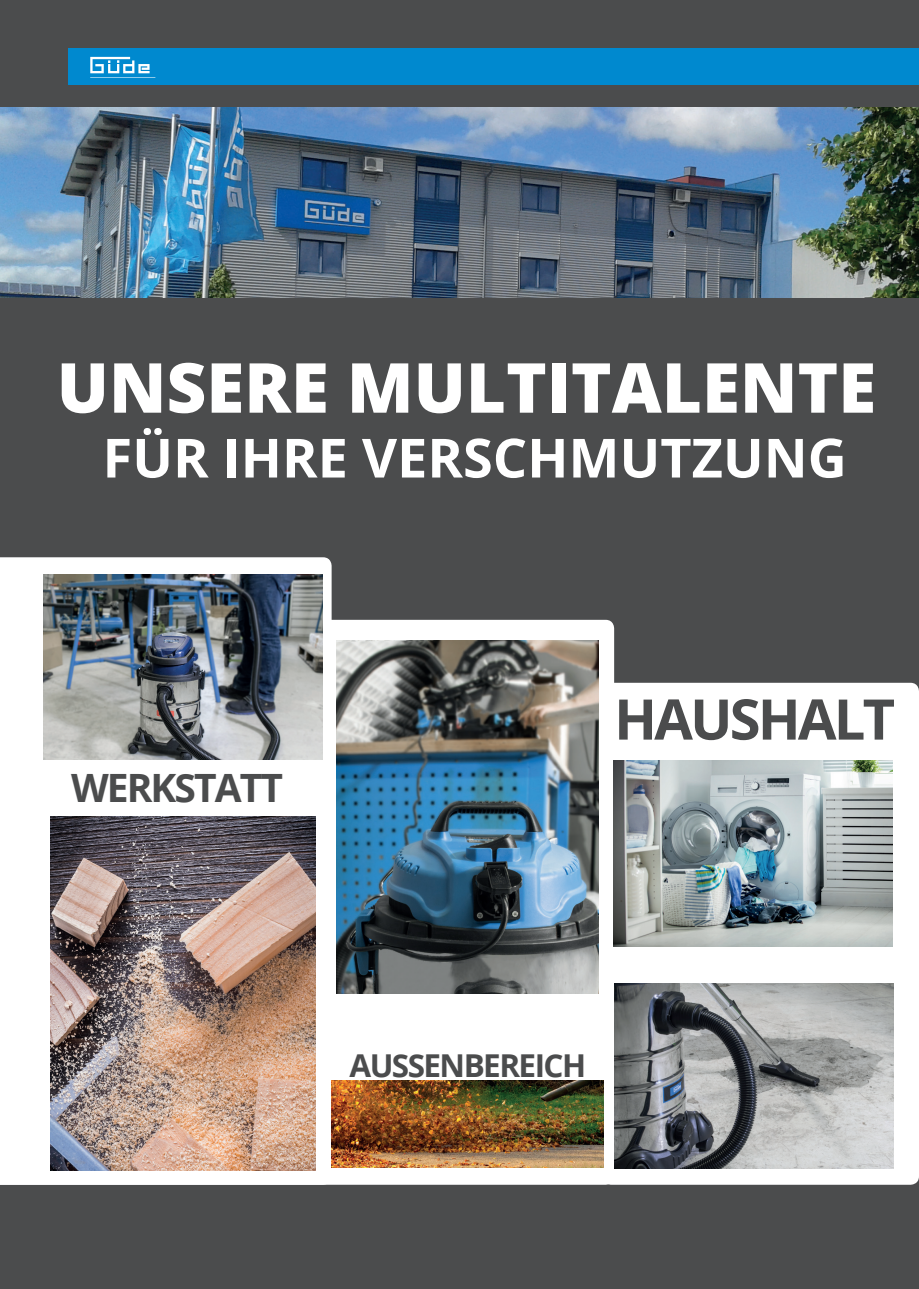
<style>
.page{position:relative;width:919px;height:1289px;background:#fff}
.page>*{position:absolute;margin:0;border:0;box-sizing:border-box;transform-origin:0 0}
.t1{font:800 69px "Open Sans";color:#fff}
.t2{font:700 56.1px "Open Sans";letter-spacing:-.05em;color:#4b4c4d}
.t3{font:700 54px "Open Sans";color:#fff}
.t4{font:700 39px "Open Sans";letter-spacing:-.05em;color:#4b4c4d}
.t5{font:700 31.5px "Open Sans";letter-spacing:-.05em;color:#4b4c4d}
</style>
<div class="page">
<div style="left:0;top:0;width:918px;height:1288px;background:#4b4c4d"></div>
<div style="left:68px;top:49px;width:835px;height:36px;background:#0089cf"></div>
<div style="left:889px;top:49px;width:29px;height:36px;background:#0089cf"></div>
<svg style="left:90px;top:56px;width:66px;height:22px"></svg>
<div style="left:0;top:557px;width:331px;height:63px;background:#fff"></div>
<div style="left:0;top:620px;width:614px;height:564px;background:#fff"></div>
<div style="left:603px;top:682px;width:315px;height:502px;background:#fff;border-radius:9px"></div>
<img style="left:336px;top:640px;width:262px;height:353px">
<img style="left:43px;top:574px;width:279px;height:186px">
<img style="left:0;top:107px;width:918px;height:191px">
<img style="left:614px;top:983px;width:279px;height:185px">
<img style="left:613px;top:760px;width:279px;height:186px">
<img style="left:50px;top:816px;width:265px;height:354px">
<img style="left:331px;top:1080px;width:272px;height:87px">
<p class="t1" style="left:57px;top:335px;width:821px">UNSERE MULTITALENTE</p>
<p class="t3" style="left:102px;top:420px;width:745px">FÜR IHRE VERSCHMUTZUNG</p>
<p class="t4" style="left:71px;top:760px;width:213px">WERKSTATT</p>
<p class="t2" style="left:614px;top:679px;width:282px">HAUSHALT</p>
<p class="t5" style="left:349px;top:1043px;width:238px">AUSSENBEREICH</p>
</div>
